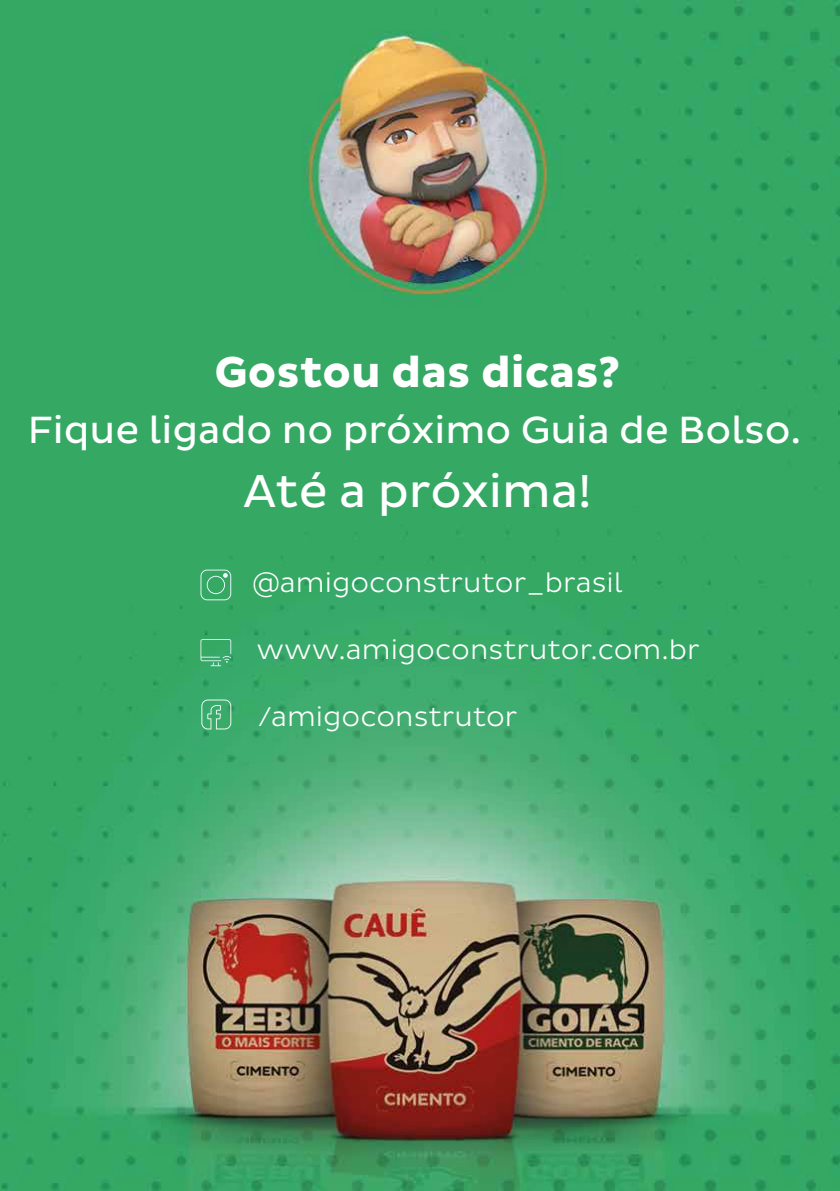
<style>
.page{position:relative;width:840px;height:1191px;background:#fff}
.page>*{position:absolute;margin:0;border:0;box-sizing:border-box;transform-origin:0 0}
.t1{font:47px "Pluto Sans";color:#fff}
.t2{font:700 44.2px "Pluto Sans";color:#fff}
.t3{font:38.6px "Pluto Sans";color:#fff}
.t4{font:300 27.6px "Pluto Sans";color:#fff}
</style>
<div class="page">
<img style="left:0;top:0;width:839px;height:1191px">
<svg style="left:200px;top:569px;width:31px;height:31px"></svg>
<svg style="left:200px;top:639px;width:31px;height:27px"></svg>
<svg style="left:201px;top:699px;width:30px;height:30px"></svg>
<h2 class="t2" style="left:214px;top:347px;width:407px">Gostou das dicas?</h2>
<h3 class="t3" style="left:28px;top:407px;width:774px">Fique ligado no próximo Guia de Bolso.</h3>
<h1 class="t1" style="left:243px;top:464px;width:350px">Até a próxima!</h1>
<p class="t4" style="left:252px;top:567px;width:371px">@amigoconstrutor_brasil</p>
<p class="t4" style="left:256px;top:634px;width:444px">www.amigoconstrutor.com.br</p>
<p class="t4" style="left:258px;top:701px;width:261px">/amigoconstrutor</p>
</div>
